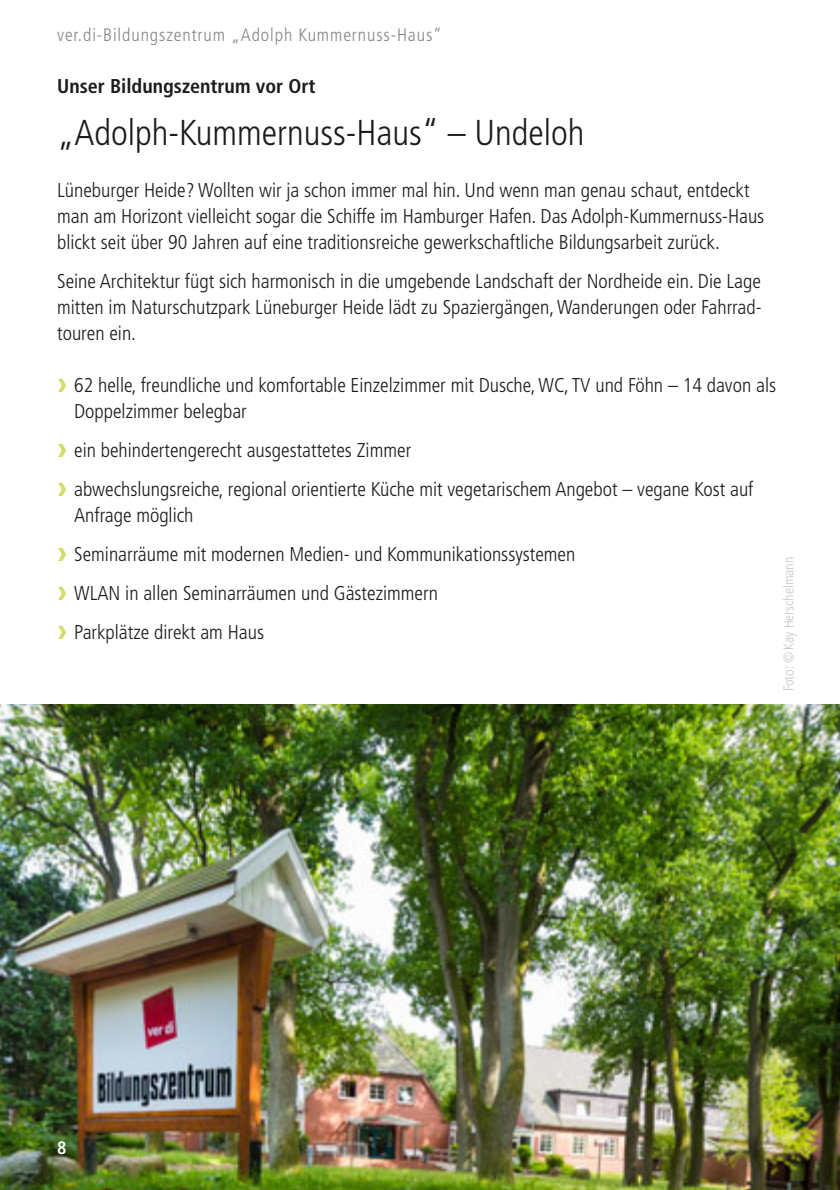
<style>
.page{position:relative;width:840px;height:1190px;background:#fff}
.page>*{position:absolute;margin:0;border:0;box-sizing:border-box;transform-origin:0 0}
.t1{font:300 condensed 36px "Frutiger LT Std";color:#1c1c1b}
.t2{font:300 condensed 20px/26px "Frutiger LT Std";color:#1c1c1b}
.t3{font:700 condensed 20px "Frutiger LT Std";color:#1c1c1b}
.t4{font:300 condensed 18px "Frutiger LT Std";letter-spacing:.05em;color:#878787}
.t5{font:700 condensed 18px "Frutiger LT Std";color:#fff}
.t6{font:300 condensed 14px "Frutiger LT Std";color:#c6c6c6}
.s1{font-weight:700;font-stretch:normal;font-size:32px;color:#d1dc65}
</style>
<div class="page">
<img style="left:0;top:704px;width:840px;height:486px">
<p class="t4" style="left:57px;top:26px;width:386px">ver.di-Bildungszentrum „Adolph Kummernuss-Haus“</p>
<p class="t3" style="left:57px;top:76px;width:260px">Unser Bildungszentrum vor Ort</p>
<h1 class="t1" style="left:57px;top:115px;width:529px">„Adolph-Kummernuss-Haus“ – Undeloh</h1>
<p class="t2" style="left:57px;top:178px;width:709px">Lüneburger Heide? Wollten wir ja schon immer mal hin. Und wenn man genau schaut, entdeckt man am Horizont vielleicht sogar die Schiffe im Hamburger Hafen. Das Adolph-Kummernuss-Haus blickt seit über 90 Jahren auf eine traditionsreiche gewerkschaftliche Bildungsarbeit zurück.</p>
<p class="t2" style="left:57px;top:269px;width:706px;text-align:justify">Seine Architektur fügt sich harmonisch in die umgebende Landschaft der Nordheide ein. Die Lage mitten im Naturschutzpark Lüneburger Heide lädt zu Spaziergängen, Wanderungen oder Fahrrad&shy;touren ein.</p>
<p class="t2" style="left:74px;top:373px;width:703px;text-indent:-17px"><span class="s1">›</span> 62 helle, freundliche und komfortable Einzelzimmer mit Dusche, WC, TV und Föhn – 14 davon als<br>Doppelzimmer belegbar</p>
<p class="t2" style="left:57px;top:432px;width:698px;line-height:39px"><span class="s1">›</span> ein behindertengerecht ausgestattetes Zimmer<br><span class="s1">›</span> abwechslungsreiche, regional orientierte Küche mit vegetarischem Angebot – vegane Kost auf</p>
<p class="t2" style="left:57px;top:497px;width:520px;line-height:39px;text-indent:17px">Anfrage möglich<br><span class="s1">›</span> Seminarräume mit modernen Medien- und Kommunikationssystemen <span class="s1">›</span> WLAN in allen Seminarräumen und Gästezimmern<br><span class="s1">›</span> Parkplätze direkt am Haus</p>
<p class="t6" style="left:782px;top:691px;width:136px;rotate:-90deg">Foto: © Kay Herschelmann</p>
<p class="t5" style="left:57px;top:1139px;width:11px">8</p>
</div>
